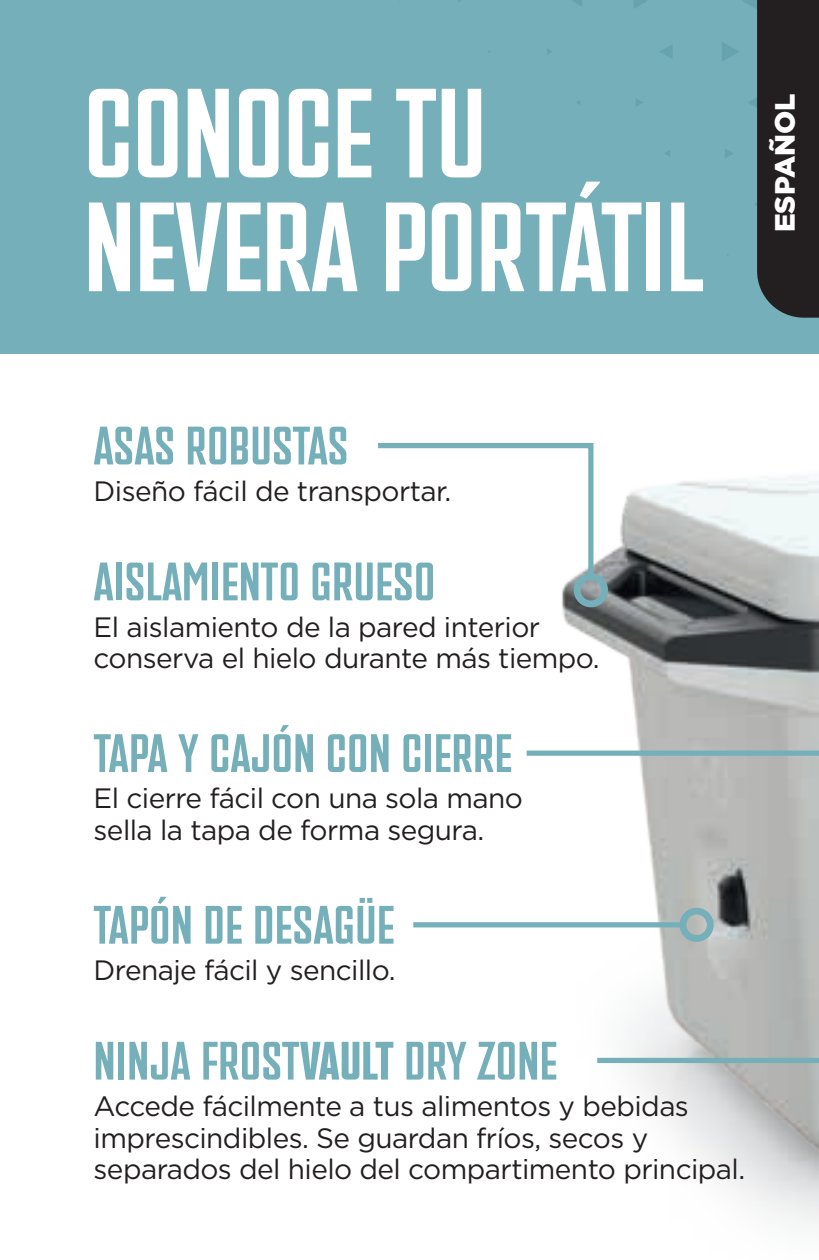
<style>
.page{position:relative;width:819px;height:1260px;background:#fff}
.page>*{position:absolute;margin:0;border:0;box-sizing:border-box;transform-origin:0 0}
.t1{font:700 119px/113.8px "PF Venue";color:#fff}
.t2{font:700 50.75px "PF Venue";letter-spacing:.01em;color:#75b0ba}
.t3{font:28px/31.5px "Gotham";letter-spacing:-.02em;color:#231f20}
.t4{font:900 28px "Gotham";color:#fff}
.s1{font-weight:900}
</style>
<div class="page">
<div style="left:0;top:0;width:819px;height:354px;background:#75b0ba"></div>
<svg style="left:665px;top:150px;width:5px;height:6px"></svg>
<svg style="left:636px;top:99px;width:7px;height:7px"></svg>
<svg style="left:660px;top:45px;width:12px;height:14px"></svg>
<svg style="left:573px;top:0;width:9px;height:6px"></svg>
<svg style="left:634px;top:0;width:13px;height:8px"></svg>
<svg style="left:547px;top:49px;width:5px;height:6px"></svg>
<img style="left:527px;top:476px;width:292px;height:749px">
<div style="left:597px;top:1058px;width:222px;height:5px;background:#75b0ba"></div>
<svg style="left:378px;top:443px;width:218px;height:139px"></svg>
<div style="left:574px;top:573px;width:34px;height:34px;border:7px solid #75b0ba;border-radius:50%"></div>
<div style="left:527px;top:751px;width:292px;height:5px;background:#75b0ba"></div>
<div style="left:413px;top:922px;width:270px;height:5px;background:#75b0ba"></div>
<div style="left:680px;top:908px;width:34px;height:34px;border:7px solid #75b0ba;border-radius:50%"></div>
<svg style="left:722px;top:0;width:97px;height:318px"></svg>
<h1 class="t1" style="left:84px;top:77px;width:621px">CONOCE TU<br>NEVERA PORTÁTIL</h1>
<p class="t4" style="left:766px;top:232px;width:140px;rotate:-90deg">ESPAÑOL</p>
<h2 class="t2" style="left:94px;top:415px;width:256px">ASAS ROBUSTAS</h2>
<p class="t3" style="left:94px;top:475px;width:359px">Diseño fácil de transportar.</p>
<h2 class="t2" style="left:94px;top:550px;width:343px">AISLAMIENTO GRUESO</h2>
<p class="t3" style="left:94px;top:611px;width:508px">El aislamiento de la pared interior conserva el hielo durante más tiempo.</p>
<h2 class="t2" style="left:94px;top:722px;width:420px">TAPA Y CAJÓN CON CIERRE</h2>
<p class="t3" style="left:94px;top:782px;width:431px">El cierre fácil con una sola mano sella la tapa de forma segura.</p>
<h2 class="t2" style="left:94px;top:894px;width:302px">TAPÓN DE DESAGÜE</h2>
<p class="t3" style="left:94px;top:954px;width:303px">Drenaje fácil y sencillo.</p>
<h2 class="t2" style="left:94px;top:1030px;width:465px">NINJA FROST<span class="s1">VAULT</span> DRY ZONE</h2>
<p class="t3" style="left:94px;top:1090px;width:653px">Accede fácilmente a tus alimentos y bebidas imprescindibles. Se guardan fríos, secos y separados del hielo del compartimento principal.</p>
</div>
